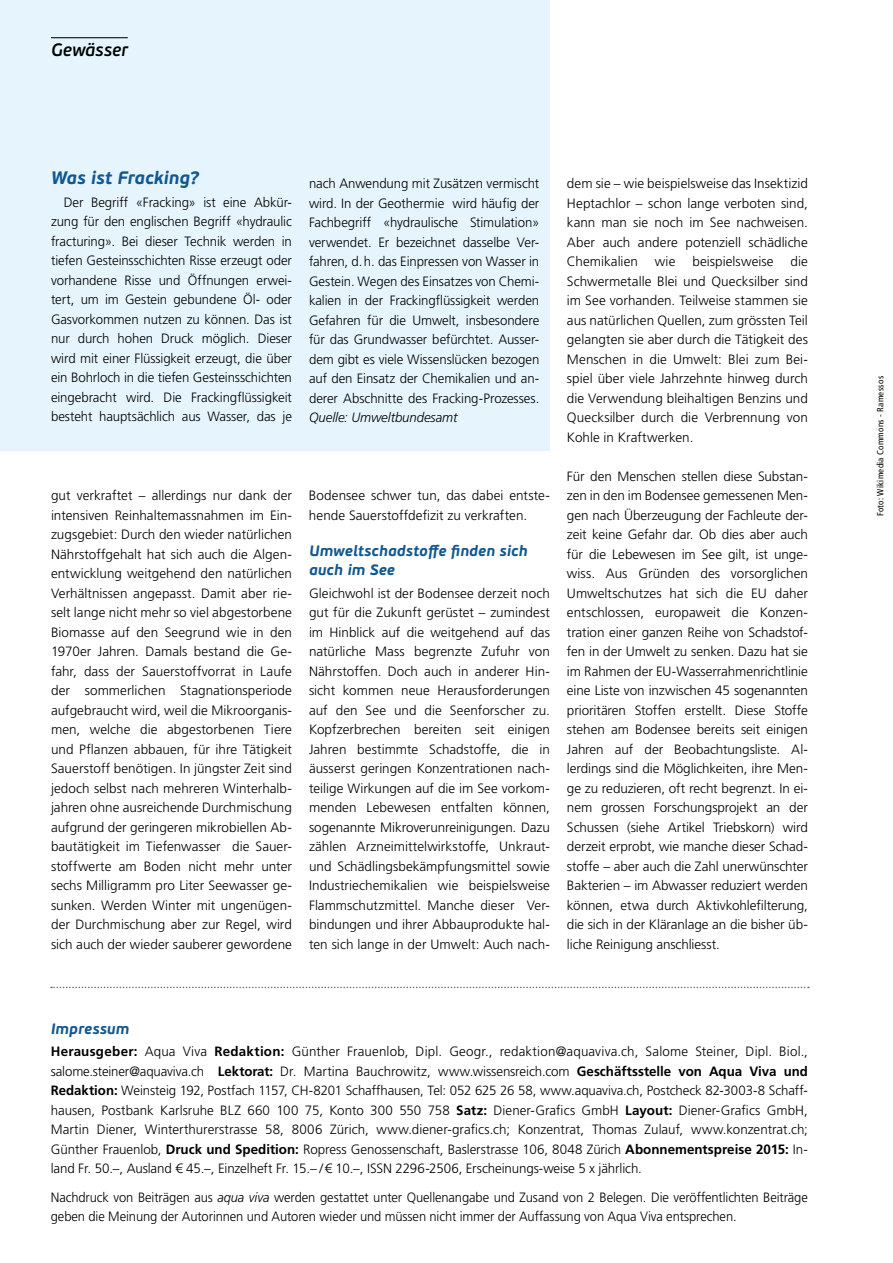
<style>
.page{position:relative;width:893px;height:1263px;background:#fff}
.page>*{position:absolute;margin:0;border:0;box-sizing:border-box;transform-origin:0 0}
.t1{font:italic 700 18px "PF Beau Sans Pro";letter-spacing:-.005em;color:#115892}
.t2{font:italic 600 18px "PF Beau Sans Pro";letter-spacing:-.005em;color:#000}
.t3{font:italic 700 15px/19.5px "PF Beau Sans Pro";letter-spacing:.005em;color:#115892}
.t4{font:300 13.5px/19.5px "Frutiger LT Std";letter-spacing:-.005em;color:#000;text-align:justify}
.t5{font:300 13.5px/19.5px "Frutiger LT Std";letter-spacing:-.005em;color:#000;scale:.96 1}
.t6{font:italic 300 13.5px "Frutiger LT Std";letter-spacing:-.005em;color:#000}
.t7{font:300 13.35px "Frutiger LT Std";letter-spacing:-.01em;color:#000}
.t8{font:condensed 9px "Frutiger LT Std";letter-spacing:.03em;color:#000}
.s1{font-weight:700}
.s2{font-weight:700;font-size:13.5px}
.s3{font-size:13.5px}
.s4{font-style:italic}
</style>
<div class="page">
<div style="left:0;top:0;width:550px;height:451px;background:#e6f5fd"></div>
<hr style="left:51px;top:37px;width:77px;height:1px;background:#000">
<svg style="left:51px;top:987px;width:758px;height:1px"></svg>
<h1 class="t2" style="left:51px;top:39px;width:78px">Gewässer</h1>
<h1 class="t1" style="left:51px;top:167px;width:150px">Was ist Fracking?</h1>
<p class="t4" style="left:51px;top:192px;width:242px;text-indent:13px">Der Begriff «Fracking» ist eine Abkür&shy;zung für den englischen Begriff «hydraulic fracturing». Bei dieser Technik werden in tiefen Gesteinsschichten Risse erzeugt oder vorhandene Risse und Öffnungen erwei&shy;tert, um im Gestein gebundene Öl- oder Gasvorkommen nutzen zu können. Das ist nur durch hohen Druck möglich. Dieser wird mit einer Flüssigkeit erzeugt, die über ein Bohrloch in die tiefen Gesteinsschichten eingebracht wird. Die Frackingflüssigkeit besteht hauptsächlich aus Wasser, das je</p>
<p class="t4" style="left:309px;top:174px;width:232px">nach Anwendung mit Zusätzen vermischt wird. In der Geothermie wird häufig der Fachbegriff «hydraulische Stimulation» verwendet. Er bezeichnet dasselbe Ver&shy;fahren, d.h. das Einpressen von Wasser in Gestein. Wegen des Einsatzes von Chemi&shy;kalien in der Frackingflüssigkeit werden Gefahren für die Umwelt, insbesondere für das Grundwasser befürchtet. Ausser&shy;dem gibt es viele Wissenslücken bezogen auf den Einsatz der Chemikalien und an&shy;derer Abschnitte des Fracking-Prozesses.</p>
<p class="t6" style="left:309px;top:410px;width:150px">Quelle: Umweltbundesamt</p>
<p class="t4" style="left:51px;top:486px;width:242px">gut verkraftet – allerdings nur dank der intensiven Reinhaltemassnahmen im Ein&shy;zugsgebiet: Durch den wieder natürlichen Nährstoffgehalt hat sich auch die Algen&shy;entwicklung weitgehend den natürlichen Verhältnissen angepasst. Damit aber rie&shy;selt lange nicht mehr so viel abgestorbene Biomasse auf den Seegrund wie in den 1970er Jahren. Damals bestand die Ge&shy;fahr, dass der Sauerstoffvorrat in Laufe der sommerlichen Stagnationsperiode aufgebraucht wird, weil die Mikroorganis&shy;men, welche die abgestorbenen Tiere und Pflanzen abbauen, für ihre Tätigkeit Sauerstoff benötigen. In jüngster Zeit sind jedoch selbst nach mehreren Winterhalb&shy;jahren ohne ausreichende Durchmischung aufgrund der geringeren mikrobiellen Ab&shy;bautätigkeit im Tiefenwasser die Sauer&shy;stoffwerte am Boden nicht mehr unter sechs Milligramm pro Liter Seewasser ge&shy;sunken. Werden Winter mit ungenügen&shy;der Durchmischung aber zur Regel, wird sich auch der wieder sauberer gewordene</p>
<p class="t4" style="left:309px;top:486px;width:242px">Bodensee schwer tun, das dabei entste&shy;hende Sauerstoffdefizit zu verkraften.</p>
<p class="t3" style="left:309px;top:541px;width:220px">Umweltschadstoffe finden sich auch im See</p>
<p class="t4" style="left:309px;top:584px;width:242px">Gleichwohl ist der Bodensee derzeit noch gut für die Zukunft gerüstet – zumindest im Hinblick auf die weitgehend auf das natürliche Mass begrenzte Zufuhr von Nährstoffen. Doch auch in anderer Hin&shy;sicht kommen neue Herausforderungen auf den See und die Seenforscher zu.<br>Kopfzerbrechen bereiten seit einigen Jahren bestimmte Schadstoffe, die in äusserst geringen Konzentrationen nach&shy;teilige Wirkungen auf die im See vorkom&shy;menden Lebewesen entfalten können, sogenannte Mikroverunreinigungen. Dazu zählen Arzneimittelwirkstoffe, Unkraut&shy;und Schädlingsbekämpfungsmittel sowie Industriechemikalien wie beispielsweise Flammschutzmittel. Manche dieser Ver&shy;bindungen und ihrer Abbauprodukte hal&shy;ten sich lange in der Umwelt: Auch nach-</p>
<p class="t4" style="left:567px;top:174px;width:242px">dem sie – wie beispielsweise das Insektizid Heptachlor – schon lange verboten sind, kann man sie noch im See nachweisen.<br>Aber auch andere potenziell schädliche Chemikalien</p>
<p class="t4" style="left:567px;top:252px;width:242px;text-indent:224px">die Schwermetalle Blei und Quecksilber sind im See vorhanden. Teilweise stammen sie aus natürlichen Quellen, zum grössten Teil gelangten sie aber durch die Tätigkeit des Menschen in die Umwelt: Blei zum Bei&shy;spiel über viele Jahrzehnte hinweg durch die Verwendung bleihaltigen Benzins und Quecksilber durch die Verbrennung von Kohle in Kraftwerken.</p>
<p class="t4" style="left:567px;top:466px;width:242px">Für den Menschen stellen diese Substan&shy;zen in den im Bodensee gemessenen Men&shy;gen nach Überzeugung der Fachleute der&shy;zeit keine Gefahr dar. Ob dies aber auch für die Lebewesen im See gilt, ist unge&shy;wiss. Aus Gründen des vorsorglichen Umweltschutzes hat sich die EU daher entschlossen, europaweit die Konzen&shy;tration einer ganzen Reihe von Schadstof&shy;fen in der Umwelt zu senken. Dazu hat sie im Rahmen der EU-Wasserrahmenrichtlinie eine Liste von inzwischen 45 sogenannten prioritären Stoffen erstellt. Diese Stoffe stehen am Bodensee bereits seit einigen Jahren auf der Beobachtungsliste. Al&shy;lerdings sind die Möglichkeiten, ihre Men&shy;ge zu reduzieren, oft recht begrenzt. In ei&shy;nem grossen Forschungsprojekt an der Schussen (siehe Artikel Triebskorn) wird derzeit erprobt, wie manche dieser Schad&shy;stoffe – aber auch die Zahl unerwünschter Bakterien – im Abwasser reduziert werden können, etwa durch Aktivkohlefilterung, die sich in der Kläranlage an die bisher üb&shy;liche Reinigung anschliesst.</p>
<p class="t4" style="left:655px;top:252px;width:22px">wie</p>
<p class="t4" style="left:692px;top:252px;width:83px">beispielsweise</p>
<p class="t3" style="left:51px;top:1019px;width:80px">Impressum</p>
<p class="t4" style="left:51px;top:1042px;width:759px"><span class="s1">Herausgeber:</span> Aqua Viva <span class="s1">Redaktion:</span> Günther Frauenlob, Dipl. Geogr., redaktion@aquaviva.ch, Salome Steiner, Dipl. Biol., salome.steiner@aquaviva.ch <span class="s1">Lektorat:</span> Dr. Martina Bauchrowitz, www.wissensreich.com <span class="s1">Geschäftsstelle von Aqua Viva und</span></p>
<p class="t7" style="left:51px;top:1083px;width:759px"><span class="s2">Redaktion:</span> Weinsteig 192, Postfach 1157, CH-8201 Schaffhausen, Tel: 052 625 26 58, www.aquaviva.ch, Postcheck 82-3003-8 <span class="s3">Schaff-</span></p>
<p class="t4" style="left:51px;top:1100px;width:759px">hausen, Postbank Karlsruhe BLZ 660 100 75, Konto 300 550 758 <span class="s1">Satz:</span> Diener-Grafics GmbH <span class="s1">Layout:</span> Diener-Grafics GmbH, Martin Diener, Winterthurerstrasse 58, 8006 Zürich, www.diener-grafics.ch; Konzentrat, Thomas Zulauf, www.konzentrat.ch; Günther Frauenlob, <span class="s1">Druck und Spedition:</span> Ropress Genossenschaft, Baslerstrasse 106, 8048 Zürich <span class="s1">Abonnementspreise 2015:</span> In&shy;land Fr. 50.–, Ausland € 45.–, Einzelheft Fr. 15.– /€ 10.–, ISSN 2296-2506, Erscheinungs-weise 5 x jährlich.</p>
<p class="t5" style="left:51px;top:1188px;width:790px">Nachdruck von Beiträgen aus <span class="s4">aqua viva</span> werden gestattet unter Quellenangabe und Zusand von 2 Belegen. Die veröffentlichten Beiträge geben die Meinung der Autorinnen und Autoren wieder und müssen nicht immer der Auffassung von Aqua Viva entsprechen.</p>
<p class="t8" style="left:875px;top:516px;width:142px;rotate:-90deg">Foto: Wikimedia Commons - Ramessos</p>
</div>
